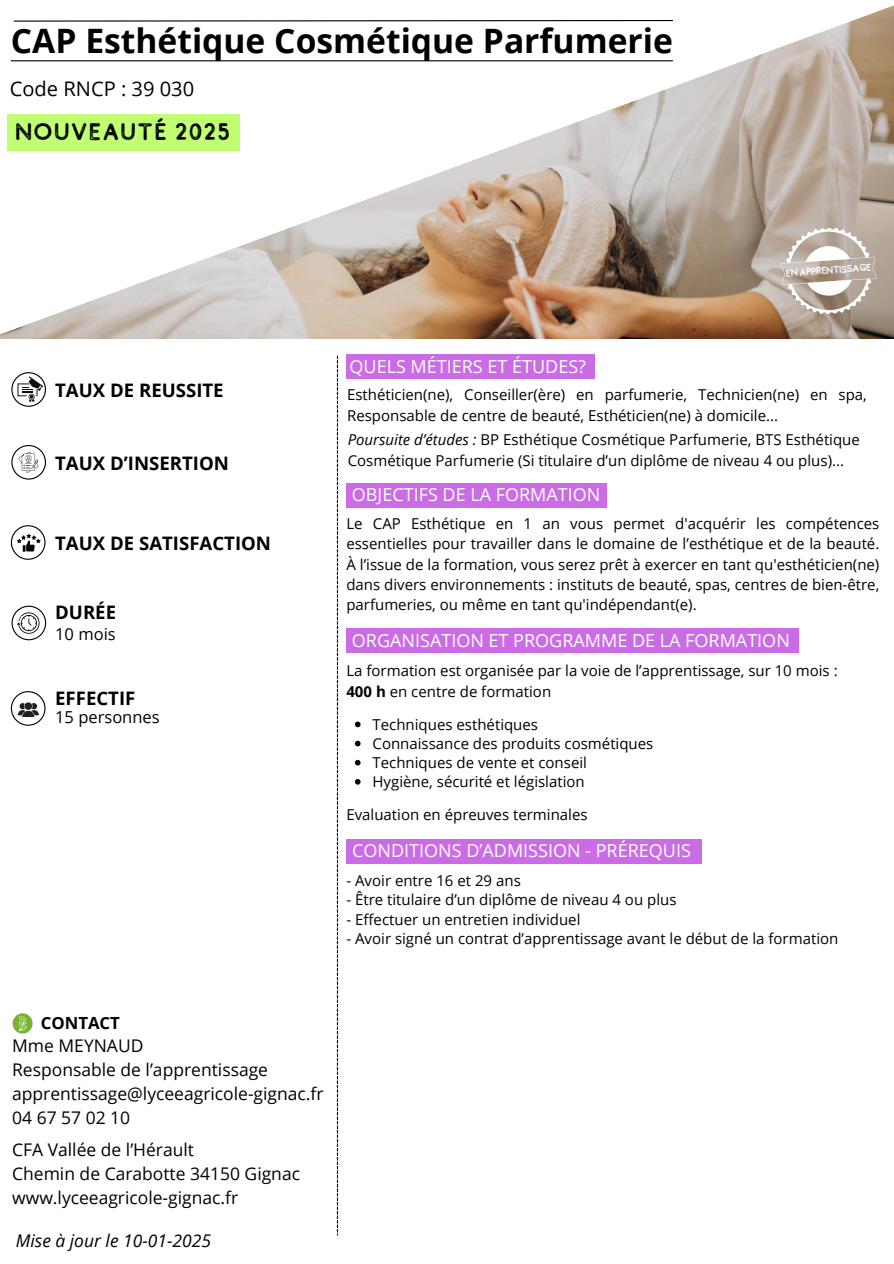
<style>
.page{position:relative;width:894px;height:1264px;background:#fff}
.page>*{position:absolute;margin:0;border:0;box-sizing:border-box;transform-origin:0 0}
.t1{font:700 33.6px "Open Sans";color:#000}
.t2{font:24px "Comodo Stamp";color:#000}
.t3{font:20.1px "Open Sans";color:#000}
.t4{font:700 18.6px "Open Sans";color:#000}
.t5{font:18px "Open Sans";color:#fff}
.t6{font:17.4px "Open Sans";color:#000}
.t7{font:italic 17.4px "Open Sans";color:#000}
.t8{font:700 16.8px "Open Sans";color:#000}
.t9{font:16.5px "Open Sans";color:#000}
.t10{font:15px/20.2px "Open Sans";color:#000}
.t11{font:9.9px "Comodo Stamp";color:#fff}
.s1{font-style:italic}
.s2{font-weight:700}
</style>
<div class="page">
<svg style="left:0;top:6px;width:893px;height:333px"></svg>
<div style="left:346px;top:483px;width:260px;height:25px;background:#cb6ce6"></div>
<div style="left:346px;top:627px;width:453px;height:25px;background:#cb6ce6"></div>
<div style="left:346px;top:839px;width:355px;height:24px;background:#cb6ce6"></div>
<svg style="left:11px;top:445px;width:35px;height:34px"></svg>
<svg style="left:11px;top:691px;width:34px;height:34px"></svg>
<div style="left:25px;top:702px;width:7px;height:8px;background:#231f20;border-radius:50%"></div>
<svg style="left:11px;top:372px;width:35px;height:35px"></svg>
<svg style="left:11px;top:525px;width:34px;height:35px"></svg>
<svg style="left:12px;top:605px;width:34px;height:35px"></svg>
<svg style="left:13px;top:19px;width:661px;height:3px"></svg>
<hr style="left:11px;top:60px;width:661px;height:1px;background:#000">
<svg style="left:337px;top:355px;width:1px;height:880px"></svg>
<div style="left:346px;top:354px;width:248px;height:24px;background:#cb6ce6"></div>
<svg style="left:777px;top:225px;width:101px;height:92px"></svg>
<svg style="left:355px;top:721px;width:5px;height:6px"></svg>
<svg style="left:355px;top:740px;width:5px;height:6px"></svg>
<svg style="left:355px;top:760px;width:5px;height:5px"></svg>
<svg style="left:355px;top:779px;width:5px;height:5px"></svg>
<div style="left:7px;top:114px;width:233px;height:37px;background:#c1ff72"></div>
<img style="left:12px;top:1012px;width:22px;height:22px;border-radius:50%">
<p class="t1" style="left:11px;top:17px;width:663px">CAP Esthétique Cosmétique Parfumerie</p>
<p class="t3" style="left:10px;top:74px;width:186px">Code RNCP : 39 030</p>
<p class="t2" style="left:14px;top:118px;width:218px">NOUVEAUTÉ 2025</p>
<h1 class="t11" style="left:785px;top:268px;width:88px;rotate:-4deg">EN APPRENTISSAGE</h1>
<p class="t4" style="left:55px;top:377px;width:170px">TAUX DE REUSSITE</p>
<p class="t4" style="left:55px;top:450px;width:175px">TAUX D’INSERTION</p>
<p class="t4" style="left:55px;top:530px;width:217px">TAUX DE SATISFACTION</p>
<p class="t4" style="left:55px;top:599px;width:62px">DURÉE</p>
<p class="t9" style="left:55px;top:622px;width:62px">10 mois</p>
<p class="t4" style="left:55px;top:684px;width:82px">EFFECTIF</p>
<p class="t9" style="left:55px;top:705px;width:106px">15 personnes</p>
<p class="t5" style="left:349px;top:354px;width:238px">QUELS MÉTIERS ET ÉTUDES?</p>
<p class="t10" style="left:347px;top:384px;width:521px">Esthéticien(ne), Conseiller(ère) en parfumerie, Technicien(ne) en spa,<br>Responsable de centre de beauté, Esthéticien(ne) à domicile...</p>
<p class="t10" style="left:347px;top:429px;width:513px"><span class="s1">Poursuite d’études :</span> BP Esthétique Cosmétique Parfumerie, BTS Esthétique<br>Cosmétique Parfumerie (Si titulaire d’un diplôme de niveau 4 ou plus)...</p>
<p class="t5" style="left:352px;top:481px;width:250px">OBJECTIFS DE LA FORMATION</p>
<h3 class="t10" style="left:346px;top:513px;width:534px;text-align:justify">Le CAP Esthétique en 1 an vous permet d'acquérir les compétences essentielles pour travailler dans le domaine de l’esthétique et de la beauté.<br>À l’issue de la formation, vous serez prêt à exercer en tant qu'esthéticien(ne) dans divers environnements : instituts de beauté, spas, centres de bien-être, parfumeries, ou même en tant qu'indépendant(e).</h3>
<h4 class="t5" style="left:352px;top:627px;width:439px">ORGANISATION ET PROGRAMME DE LA FORMATION</h4>
<h3 class="t10" style="left:346px;top:660px;width:492px">La formation est organisée par la voie de l’apprentissage, sur 10 mois :</h3>
<h3 class="t10" style="left:346px;top:680px;width:206px"><span class="s2">400 h</span> en centre de formation</h3>
<h3 class="t10" style="left:372px;top:713px;width:167px">Techniques esthétiques</h3>
<p class="t10" style="left:372px;top:732px;width:282px">Connaissance des produits cosmétiques</p>
<h3 class="t10" style="left:372px;top:751px;width:216px">Techniques de vente et conseil</h3>
<p class="t10" style="left:372px;top:771px;width:214px">Hygiène, sécurité et législation</p>
<p class="t10" style="left:346px;top:804px;width:243px">Evaluation en épreuves terminales</p>
<h2 class="t5" style="left:352px;top:837px;width:340px">CONDITIONS D’ADMISSION - PRÉREQUIS</h2>
<p class="t10" style="left:346px;top:870px;width:176px">- Avoir entre 16 et 29 ans</p>
<h5 class="t10" style="left:346px;top:889px;width:331px">- Être titulaire d’un diplôme de niveau 4 ou plus</h5>
<p class="t10" style="left:346px;top:908px;width:235px">- Effectuer un entretien individuel</p>
<p class="t10" style="left:346px;top:927px;width:493px">- Avoir signé un contrat d’apprentissage avant le début de la formation</p>
<p class="t8" style="left:41px;top:1011px;width:81px">CONTACT</p>
<p class="t6" style="left:12px;top:1033px;width:133px">Mme MEYNAUD</p>
<h6 class="t6" style="left:12px;top:1057px;width:257px">Responsable de l’apprentissage</h6>
<p class="t6" style="left:12px;top:1081px;width:313px">apprentissage@lyceeagricole-gignac.fr</p>
<p class="t6" style="left:12px;top:1105px;width:119px">04 67 57 02 10</p>
<h6 class="t6" style="left:12px;top:1137px;width:183px">CFA Vallée de l’Hérault</h6>
<p class="t6" style="left:12px;top:1161px;width:289px">Chemin de Carabotte 34150 Gignac</p>
<h6 class="t6" style="left:12px;top:1185px;width:227px">www.lyceeagricole-gignac.fr</h6>
<p class="t7" style="left:16px;top:1228px;width:196px">Mise à jour le 10-01-2025</p>
</div>
